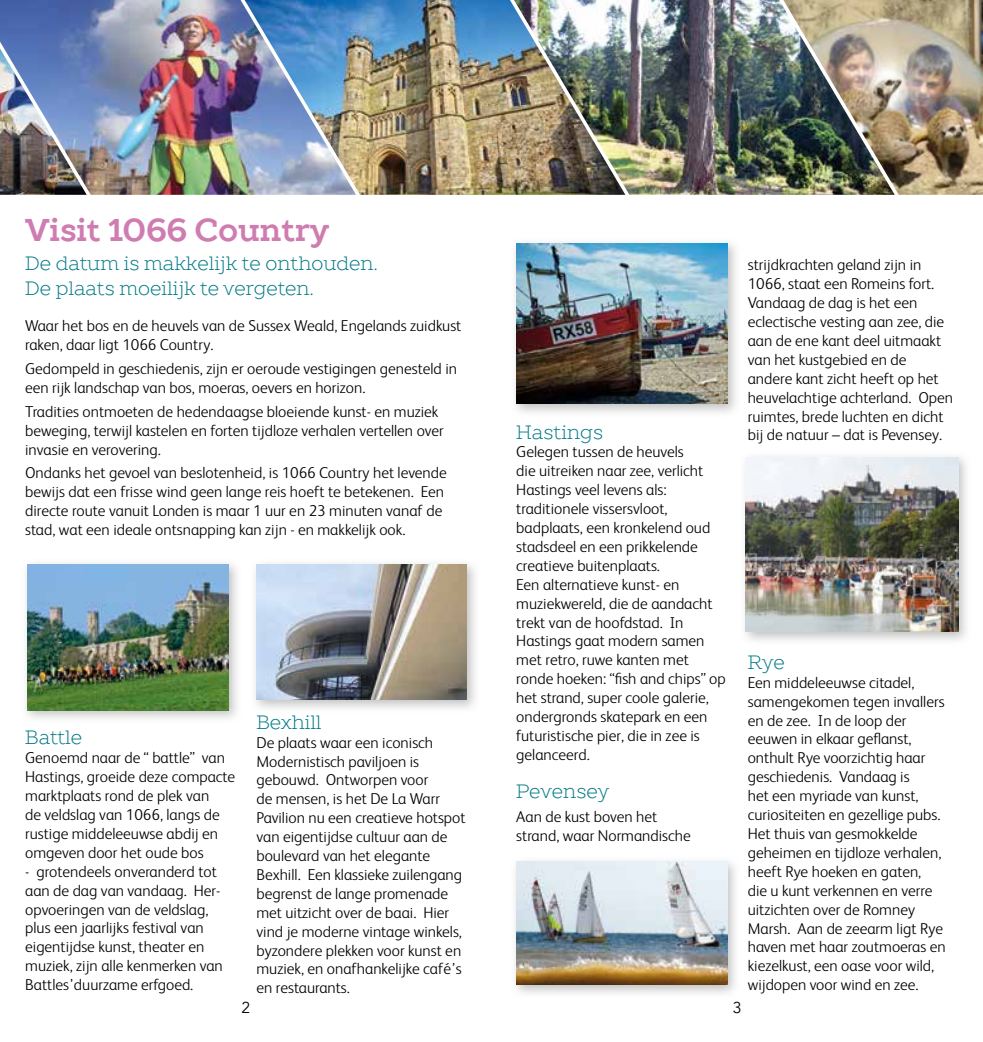
<style>
.page{position:relative;width:983px;height:1042px;background:#fff}
.page>*{position:absolute;margin:0;border:0;box-sizing:border-box;transform-origin:0 0}
.t1{font:700 31.5px "TT Slabs";color:#cf7cb1}
.t2{font:300 19.25px/24.5px "TT Slabs";color:#007985}
.t3{font:300 15.75px/18.9px "FS Albert";color:#000}
.t4{font:15.75px "Avenir";color:#000}
</style>
<div class="page">
<img style="left:26px;top:563px;width:211px;height:156px">
<img style="left:27px;top:564px;width:201px;height:146px">
<img style="left:515px;top:242px;width:221px;height:171px">
<img style="left:516px;top:243px;width:211px;height:161px">
<img style="left:746px;top:457px;width:220px;height:184px">
<img style="left:745px;top:457px;width:212px;height:175px">
<img style="left:255px;top:564px;width:220px;height:145px">
<img style="left:256px;top:564px;width:210px;height:135px">
<img style="left:515px;top:861px;width:220px;height:133px">
<img style="left:516px;top:862px;width:211px;height:123px">
<img style="left:625px;top:0;width:158px;height:195px">
<img style="left:0;top:0;width:244px;height:195px">
<img style="left:783px;top:0;width:199px;height:195px">
<img style="left:244px;top:0;width:381px;height:195px">
<h1 class="t1" style="left:25px;top:208px;width:305px">Visit 1066 Country</h1>
<p class="t2" style="left:25px;top:251px;width:354px">De datum is makkelijk te onthouden.<br>De plaats moeilijk te vergeten.</p>
<p class="t3" style="left:25px;top:316px;width:437px">Waar het bos en de heuvels van de Sussex Weald, Engelands zuidkust raken, daar ligt 1066 Country.</p>
<p class="t3" style="left:25px;top:358px;width:433px">Gedompeld in geschiedenis, zijn er oeroude vestigingen genesteld in een rijk landschap van bos, moeras, oevers en horizon.</p>
<p class="t3" style="left:25px;top:401px;width:420px">Tradities ontmoeten de hedendaagse bloeiende kunst- en muziek beweging, terwijl kastelen en forten tijdloze verhalen vertellen over invasie en verovering.</p>
<p class="t3" style="left:25px;top:463px;width:423px">Ondanks het gevoel van beslotenheid, is 1066 Country het levende bewijs dat een frisse wind geen lange reis hoeft te betekenen. Een directe route vanuit Londen is maar 1 uur en 23 minuten vanaf de stad, wat een ideale ontsnapping kan zijn - en makkelijk ook.</p>
<p class="t2" style="left:25px;top:725px;width:58px">Battle</p>
<p class="t3" style="left:25px;top:748px;width:211px">Genoemd naar de “ battle” van<br>Hastings, groeide deze compacte marktplaats rond de plek van<br>de veldslag van 1066, langs de rustige middeleeuwse abdij en omgeven door het oude bos</p>
<p class="t3" style="left:25px;top:861px;width:199px">- grotendeels onveranderd tot aan de dag van vandaag. Her&shy;opvoeringen van de veldslag, plus een jaarlijks festival van eigentijdse kunst, theater en muziek, zijn alle kenmerken van<br>Battles’duurzame erfgoed.</p>
<p class="t2" style="left:256px;top:709px;width:67px">Bexhill</p>
<p class="t3" style="left:256px;top:732px;width:211px">De plaats waar een iconisch<br>Modernistisch paviljoen is gebouwd. Ontworpen voor<br>de mensen, is het De La Warr<br>Pavilion nu een creatieve hotspot van eigentijdse cultuur aan de boulevard van het elegante<br>Bexhill. Een klassieke zuilengang begrenst de lange promenade met uitzicht over de baai. Hier vind je moderne vintage winkels, byzondere plekken voor kunst en muziek, en onafhankelijke café’s en restaurants.</p>
<p class="t2" style="left:516px;top:419px;width:88px">Hastings</p>
<p class="t3" style="left:516px;top:442px;width:211px">Gelegen tussen de heuvels<br>die uitreiken naar zee, verlicht<br>Hastings veel levens als: traditionele vissersvloot, badplaats, een kronkelend oud stadsdeel en een prikkelende creatieve buitenplaats.<br>Een alternatieve kunst- en muziekwereld, die de aandacht trekt van de hoofdstad. In<br>Hastings gaat modern samen met retro, ruwe kanten met ronde hoeken: “fish and chips” op het strand, super coole galerie, ondergronds skatepark en een futuristische pier, die in zee is gelanceerd.</p>
<p class="t2" style="left:516px;top:779px;width:94px">Pevensey</p>
<p class="t3" style="left:516px;top:806px;width:176px">Aan de kust boven het strand, waar Normandische</p>
<p class="t3" style="left:747px;top:255px;width:207px">strijdkrachten geland zijn in<br>1066, staat een Romeins fort.<br>Vandaag de dag is het een eclectische vesting aan zee, die aan de ene kant deel uitmaakt van het kustgebied en de andere kant zicht heeft op het heuvelachtige achterland. Open ruimtes, brede luchten en dicht bij de natuur – dat is Pevensey.</p>
<p class="t2" style="left:747px;top:649px;width:39px">Rye</p>
<p class="t3" style="left:747px;top:672px;width:199px">Een middeleeuwse citadel, samengekomen tegen invallers en de zee. In de loop der eeuwen in elkaar geflanst, onthult Rye voorzichtig haar geschiedenis. Vandaag is<br>het een myriade van kunst, curiositeiten en gezellige pubs.<br>Het thuis van gesmokkelde geheimen en tijdloze verhalen, heeft Rye hoeken en gaten,<br>die u kunt verkennen en verre uitzichten over de Romney<br>Marsh. Aan de zeearm ligt Rye haven met haar zoutmoeras en kiezelkust, een oase voor wild, wijdopen voor wind en zee.</p>
<p class="t4" style="left:241px;top:998px;width:10px">2</p>
<p class="t4" style="left:732px;top:998px;width:10px">3</p>
</div>
